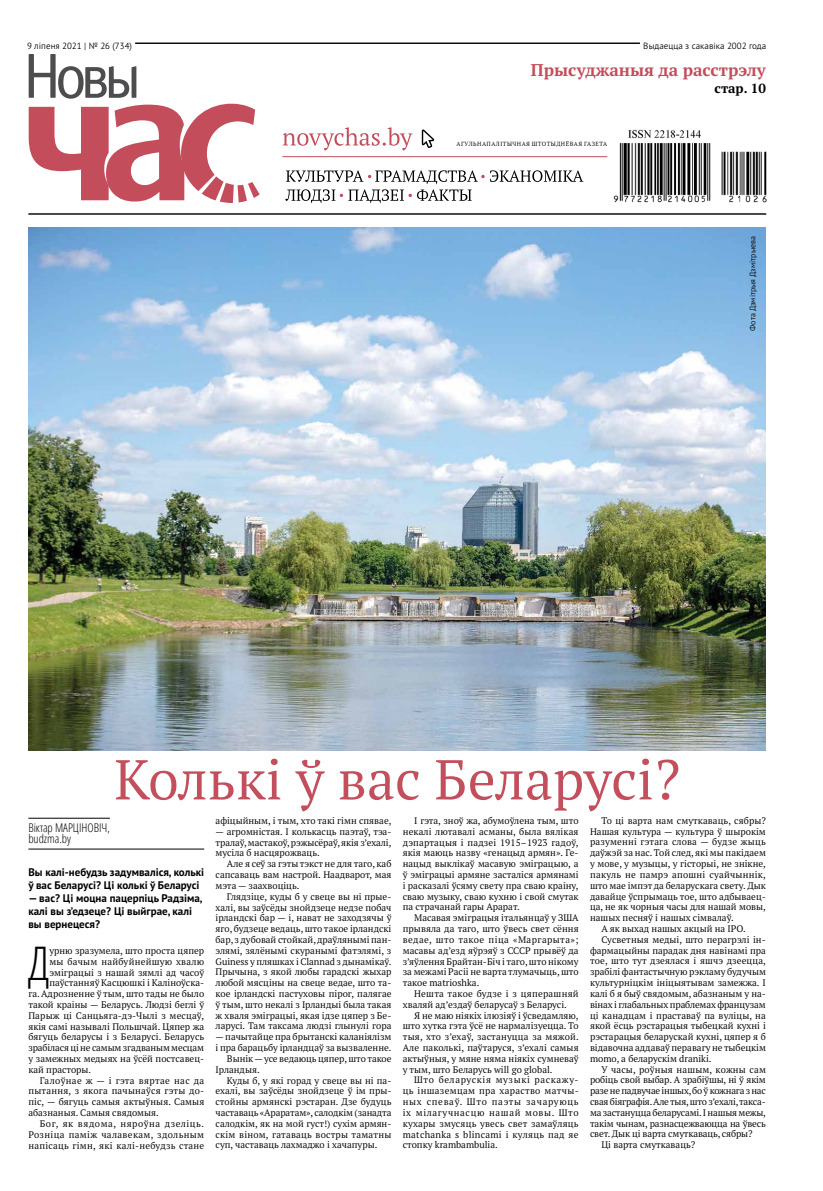
<style>
.page{position:relative;width:823px;height:1191px;background:#fff}
.page>*{position:absolute;margin:0;border:0;box-sizing:border-box;transform-origin:0 0}
.t1{font:56px "PT Serif Pro";color:#c34e5c}
.t2{font:300 condensed 46.3px "Open Sans";color:#000}
.t3{font:700 17px "PT Serif Pro";color:#c44d5c}
.t4{font:700 13.3px "PT Serif Pro";color:#000}
.t5{font:300 condensed 12px/11px "Open Sans";color:#000}
.t6{font:700 11px/13px "PT Sans Pro";color:#000}
.t7{font:9.5px/10.8px "PT Serif Pro";color:#000;text-align:justify}
.t8{font:9.5px "PT Serif Pro";letter-spacing:.02em;color:#000}
.t9{font:9.5px "PT Serif Pro";letter-spacing:.025em;color:#000}
.t10{font:9.5px "PT Serif Pro";letter-spacing:-.02em;color:#000}
.t11{font:9.5px "PT Serif Pro";letter-spacing:-.025em;color:#000}
.t12{font:9.5px "PT Serif Pro";letter-spacing:.035em;color:#000}
.t13{font:9.5px "PT Serif Pro";letter-spacing:.06em;color:#000}
.t14{font:9.5px "PT Serif Pro";letter-spacing:.04em;color:#000}
.t15{font:300 9px "PT Sans Pro";color:#000}
.t16{font:300 8px "PT Sans Pro";color:#000}
.t17{font:6px "PT Serif Pro";letter-spacing:.08em;color:#000}
</style>
<div class="page">
<hr style="left:135px;top:43px;width:504px;height:1px;background:#000">
<hr style="left:28px;top:213px;width:737px;height:2px;background:#000">
<hr style="left:282px;top:156px;width:325px;height:1px;background:#c44d5c">
<svg style="left:421px;top:129px;width:13px;height:19px"></svg>
<svg style="left:283px;top:127px;width:129px;height:24px"></svg>
<svg style="left:29px;top:54px;width:230px;height:149px"></svg>
<svg style="left:285px;top:170px;width:298px;height:33px"></svg>
<hr style="left:28px;top:818px;width:82px;height:1px;background:#000">
<hr style="left:28px;top:848px;width:176px;height:1px;background:#000">
<img style="left:613px;top:129px;width:154px;height:74px">
<img style="left:28px;top:227px;width:737px;height:523px">
<p class="t15" style="left:27px;top:40px;width:106px">9 ліпеня 2021 | № 26 (734)</p>
<p class="t15" style="left:642px;top:40px;width:124px">выдаецца з сакавiка 2002 года</p>
<h3 class="t3" style="left:530px;top:59px;width:236px">Прысуджаныя да расстрэлу</h3>
<h3 class="t4" style="left:714px;top:80px;width:53px">стар. 10</h3>
<p class="t17" style="left:456px;top:140px;width:152px">агульнапалiтычная штотыднёвая газета</p>
<p class="t16" style="left:747px;top:331px;width:96px;rotate:-90deg">Фота Дзмітрыя Дзмітрыева</p>
<h1 class="t1" style="left:114px;top:742px;width:567px">Колькі ў вас Беларусі?</h1>
<p class="t5" style="left:28px;top:821px;width:83px">Віктар Марціновіч, budzma.by</p>
<p class="t6" style="left:28px;top:865px;width:177px">Вы калі-небудзь задумваліся, колькі ў вас Беларусі? Ці колькі ў Беларусі</p>
<p class="t6" style="left:28px;top:891px;width:176px">— вас? Ці моцна пацерпіць Радзіма, калі вы з’едзеце? Ці выйграе, калі вы вернецеся?</p>
<h2 class="t2" style="left:28px;top:932px;width:23px">Д</h2>
<p class="t7" style="left:49px;top:945px;width:156px">урню зразумела, што проста цяпер</p>
<p class="t9" style="left:49px;top:955px;width:156px">мы бачым найбуйнейшую хвалю</p>
<p class="t7" style="left:49px;top:966px;width:156px">эміграцыі з нашай зямлі ад часоў</p>
<p class="t7" style="left:49px;top:977px;width:156px">паўстанняў Касцюшкі і Каліноўска-</p>
<p class="t7" style="left:28px;top:988px;width:177px">га. Адрозненне ў тым, што тады не было</p>
<p class="t7" style="left:28px;top:999px;width:177px">такой краіны — Беларусь. Людзі беглі ў</p>
<p class="t7" style="left:28px;top:1009px;width:177px">Парыж ці Санцьяга-дэ-Чылі з месцаў,</p>
<p class="t7" style="left:28px;top:1020px;width:177px">якія самі называлі Польшчай. Цяпер жа</p>
<p class="t7" style="left:28px;top:1031px;width:177px">бягуць беларусы і з Беларусі. Беларусь</p>
<p class="t7" style="left:28px;top:1042px;width:177px">зрабілася ці не самым згадваным месцам</p>
<p class="t7" style="left:28px;top:1053px;width:177px">у замежных медыях на ўсёй постсавец-</p>
<p class="t7" style="left:28px;top:1063px;width:64px">кай прасторы.</p>
<p class="t14" style="left:40px;top:1074px;width:166px">Галоўнае ж — і гэта вяртае нас да</p>
<p class="t8" style="left:28px;top:1084px;width:177px">пытання, з якога пачынаўся гэты до-</p>
<p class="t7" style="left:28px;top:1096px;width:177px">піс, — бягуць самыя актыўныя. Самыя</p>
<p class="t7" style="left:28px;top:1107px;width:132px">абазнаныя. Самыя свядомыя.</p>
<p class="t13" style="left:40px;top:1117px;width:166px">Бог, як вядома, няроўна дзеліць.</p>
<p class="t12" style="left:28px;top:1128px;width:177px">Розніца паміж чалавекам, здольным</p>
<p class="t9" style="left:28px;top:1138px;width:177px">напісаць гімн, які калі-небудзь стане</p>
<p class="t7" style="left:215px;top:815px;width:177px">афіцыйным, і тым, хто такі гімн спявае,</p>
<p class="t7" style="left:215px;top:826px;width:177px">— агромністая. І колькасць паэтаў, тэа&shy;тралаў, мастакоў, рэжысёраў, якія з’ехалі, мусіла б насцярожваць.</p>
<p class="t7" style="left:215px;top:858px;width:177px;text-indent:11px">Але я сеў за гэты тэкст не для таго, каб сапсаваць вам настрой. Наадварот, мая мэта — заахвоціць.</p>
<p class="t7" style="left:215px;top:890px;width:177px;text-indent:11px">Глядзіце, куды б у свеце вы ні прые&shy;халі, вы заўсёды знойдзеце недзе побач ірландскі бар — і, нават не заходзячы ў яго, будзеце ведаць, што такое ірландскі бар, з дубовай стойкай, драўлянымі пан&shy;элямі, зялёнымі скуранымі фатэлямі, з Guiness у пляшках і Clannad з дынамікаў.<br>Прычына, з якой любы гарадскі жыхар любой мясціны на свеце ведае, што та&shy;кое ірландскі пастуховы пірог, палягае ў тым, што некалі з Ірландыі была такая ж хваля эміграцыі, якая ідзе цяпер з Бе&shy;ларусі. Там таксама людзі глынулі гора</p>
<p class="t7" style="left:215px;top:1031px;width:177px">— пачытайце пра брытанскі каланіялізм</p>
<p class="t7" style="left:215px;top:1042px;width:177px">і пра барацьбу ірландцаў за вызваленне.</p>
<p class="t7" style="left:227px;top:1053px;width:166px">Вынік — усе ведаюць цяпер, што такое</p>
<p class="t7" style="left:215px;top:1063px;width:46px">Ірландыя.</p>
<p class="t7" style="left:227px;top:1074px;width:166px">Куды б, у які горад у свеце вы ні па-</p>
<p class="t7" style="left:215px;top:1085px;width:177px">ехалі, вы заўсёды знойдзеце ў ім пры-</p>
<p class="t7" style="left:215px;top:1096px;width:177px">стойны армянскі рэстаран. Дзе будуць</p>
<p class="t7" style="left:215px;top:1107px;width:177px">частаваць «Араратам», салодкім (занадта</p>
<p class="t7" style="left:215px;top:1117px;width:177px">салодкім, як на мой густ!) сухім армян-</p>
<p class="t8" style="left:215px;top:1128px;width:177px">скім віном, гатаваць востры таматны</p>
<p class="t7" style="left:215px;top:1139px;width:163px">суп, частаваць лахмаджо і хачапуры.</p>
<p class="t7" style="left:402px;top:815px;width:177px;text-indent:11px">І гэта, зноў жа, абумоўлена тым, што некалі лютавалі асманы, была вялікая дэпартацыя і падзеі 1915–1923 гадоў, якія маюць назву «генацыд армян». Ге&shy;нацыд выклікаў масавую эміграцыю, а ў эміграцыі армяне засталіся армянамі і расказалі ўсяму свету пра сваю краіну, сваю музыку, сваю кухню і свой смутак па страчанай гары Арарат.</p>
<p class="t7" style="left:402px;top:912px;width:177px;text-indent:11px">Масавая эміграцыя італьянцаў у ЗША прывяла да таго, што ўвесь свет сёння ведае, што такое піца «Маргарыта»; масавы ад’езд яўрэяў з СССР прывёў да з’яўлення Брайтан-Біч і таго, што нікому за межамі Расіі не варта тлумачыць, што такое matrioshka.</p>
<p class="t7" style="left:402px;top:988px;width:177px;text-indent:11px">Нешта такое будзе і з цяперашняй хваляй ад’ездаў беларусаў з Беларусі.</p>
<p class="t7" style="left:402px;top:1009px;width:177px;text-indent:11px">Я не маю ніякіх ілюзіяў і ўсведамляю, што хутка гэта ўсё не нармалізуецца. То тыя, хто з’ехаў, застануцца за мяжой.<br>Але паколькі, паўтаруся, з’ехалі самыя актыўныя, у мяне няма ніякіх сумневаў у тым, што Беларусь will go global.</p>
<p class="t7" style="left:402px;top:1074px;width:177px;text-indent:11px">Што беларускія музыкі раскажу&shy;ць іншаземцам пра хараство матчы&shy;ных спеваў. Што паэты зачаруюць іх мілагучнасцю нашай мовы. Што кухары змусяць увесь свет замаўляць matchanka s blincami і куляць пад яе стопку krambambulia.</p>
<p class="t7" style="left:601px;top:815px;width:166px">То ці варта нам смуткаваць, сябры?</p>
<p class="t7" style="left:589px;top:825px;width:177px">Нашая культура — культура ў шырокім</p>
<p class="t8" style="left:589px;top:835px;width:177px">разуменні гэтага слова — будзе жыць</p>
<p class="t7" style="left:589px;top:847px;width:177px">даўжэй за нас. Той след, які мы пакідаем</p>
<p class="t7" style="left:589px;top:858px;width:177px">у мове, у музыцы, у гісторыі, не знікне,</p>
<p class="t9" style="left:589px;top:868px;width:177px">пакуль не памрэ апошні суайчыннік,</p>
<p class="t7" style="left:589px;top:879px;width:177px">што мае імпэт да беларускага свету. Дык</p>
<p class="t7" style="left:589px;top:890px;width:177px">давайце ўспрымаць тое, што адбываец-</p>
<p class="t7" style="left:589px;top:901px;width:177px">ца, не як чорныя часы для нашай мовы,</p>
<p class="t7" style="left:589px;top:912px;width:145px">нашых песняў і нашых сімвалаў.</p>
<p class="t7" style="left:601px;top:923px;width:146px">А як выхад нашых акцый на IPO.</p>
<p class="t7" style="left:601px;top:934px;width:166px">Сусветныя медыі, што перагрэлі ін-</p>
<p class="t7" style="left:589px;top:944px;width:177px">фармацыйны парадак дня навінамі пра</p>
<p class="t7" style="left:589px;top:955px;width:177px">тое, што тут дзеялася і яшчэ дзеецца,</p>
<p class="t7" style="left:589px;top:966px;width:177px">зрабілі фантастычную рэкламу будучым</p>
<p class="t7" style="left:589px;top:977px;width:177px">культурніцкім ініцыятывам замежжа. І</p>
<p class="t7" style="left:589px;top:988px;width:177px">калі б я быў свядомым, абазнаным у на-</p>
<p class="t7" style="left:589px;top:998px;width:177px">вінах і глабальных праблемах французам</p>
<p class="t7" style="left:589px;top:1009px;width:177px">ці канадцам і праставаў па вуліцы, на</p>
<p class="t7" style="left:589px;top:1020px;width:177px">якой ёсць рэстарацыя тыбецкай кухні і</p>
<p class="t7" style="left:589px;top:1031px;width:177px">рэстарацыя беларускай кухні, цяпер я б</p>
<p class="t7" style="left:589px;top:1042px;width:177px">відавочна аддаваў перавагу не тыбецкім</p>
<p class="t7" style="left:589px;top:1052px;width:123px">momo, а беларускім draniki.</p>
<p class="t7" style="left:601px;top:1063px;width:166px">У часы, роўныя нашым, кожны сам</p>
<p class="t7" style="left:589px;top:1074px;width:177px">робіць свой выбар. А зрабіўшы, ні ў якім</p>
<p class="t11" style="left:589px;top:1084px;width:177px">разе не падвучае іншых, бо ў кожнага з нас</p>
<p class="t10" style="left:589px;top:1095px;width:177px">свая біяграфія. Але тыя, што з’ехалі, такса-</p>
<p class="t10" style="left:589px;top:1106px;width:177px">ма застануцца беларусамі. І нашыя межы,</p>
<p class="t7" style="left:589px;top:1117px;width:177px">такім чынам, разнасцежваюцца на ўвесь</p>
<p class="t7" style="left:589px;top:1128px;width:164px">свет. Дык ці варта смуткаваць, сябры?</p>
<p class="t7" style="left:601px;top:1139px;width:95px">Ці варта смуткаваць?</p>
</div>
